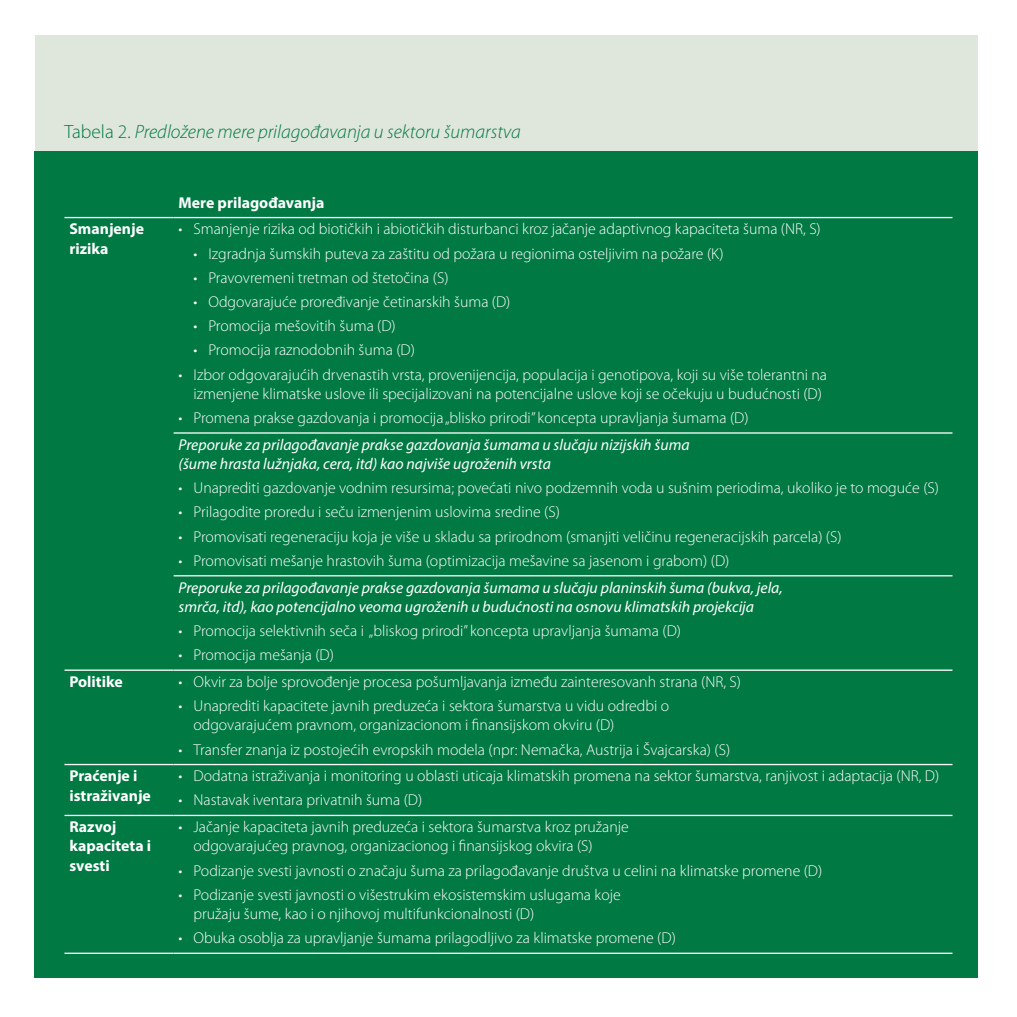
<style>
.page{position:relative;width:1017px;height:1017px;background:#fff}
.page>*{position:absolute;margin:0;border:0;box-sizing:border-box;transform-origin:0 0}
.t1{font:italic 300 19.25px "Myriad Pro";color:#007943}
.t2{font:300 15.75px/19.2px "Myriad Pro";color:#fff}
.t3{font:italic 15.75px/19.2px "Myriad Pro";color:#fff}
.t4{font:700 15.75px/19.2px "Myriad Pro";color:#fff}
.s1{font-style:normal}
</style>
<div class="page">
<div style="left:35px;top:35px;width:942px;height:942px;background:#dfe6db"></div>
<div style="left:35px;top:152px;width:943px;height:826px;background:#007943"></div>
<hr style="left:174px;top:432px;width:778px;height:2px;background:#fff">
<hr style="left:174px;top:575px;width:778px;height:1px;background:#fff">
<hr style="left:64px;top:669px;width:110px;height:2px;background:#fff">
<hr style="left:174px;top:669px;width:778px;height:2px;background:#fff">
<hr style="left:64px;top:764px;width:110px;height:1px;background:#fff">
<hr style="left:174px;top:764px;width:778px;height:1px;background:#fff">
<hr style="left:64px;top:815px;width:110px;height:1px;background:#fff">
<hr style="left:174px;top:815px;width:778px;height:1px;background:#fff">
<hr style="left:64px;top:217px;width:110px;height:1px;background:#fff">
<hr style="left:174px;top:217px;width:778px;height:1px;background:#fff">
<hr style="left:64px;top:953px;width:110px;height:1px;background:#fff">
<hr style="left:174px;top:953px;width:778px;height:1px;background:#fff">
<p class="t1" style="left:64px;top:121px;width:458px"><span class="s1">Tabela 2.</span> Predložene mere prilagođavanja u sektoru šumarstva</p>
<p class="t4" style="left:179px;top:192px;width:147px">Mere prilagođavanja</p>
<p class="t4" style="left:69px;top:219px;width:76px">Smanjenje rizika</p>
<p class="t2" style="left:179px;top:220px;width:644px">• Smanjenje rizika od biotičkih i abiotičkih disturbanci kroz jačanje adaptivnog kapaciteta šuma (NR, S)</p>
<p class="t2" style="left:193px;top:244px;width:532px">• Izgradnja šumskih puteva za zaštitu od požara u regionima osteljivim na požare (K)</p>
<p class="t2" style="left:193px;top:268px;width:257px">• Pravovremeni tretman od štetočina (S)</p>
<p class="t2" style="left:193px;top:292px;width:318px">• Odgovarajuće proređivanje četinarskih šuma (D)</p>
<p class="t2" style="left:193px;top:317px;width:204px">• Promocija mešovitih šuma (D)</p>
<p class="t2" style="left:193px;top:341px;width:223px">• Promocija raznodobnih šuma (D)</p>
<p class="t2" style="left:193px;top:365px;width:635px;text-indent:-15px">• Izbor odgovarajućih drvenastih vrsta, provenijencija, populacija i genotipova, koji su više tolerantni na izmenjene klimatske uslove ili specijalizovani na potencijalne uslove koji se očekuju u budućnosti (D)</p>
<p class="t2" style="left:179px;top:408px;width:571px">• Promena prakse gazdovanja i promocija „blisko prirodi” koncepta upravljanja šumama (D)</p>
<p class="t3" style="left:179px;top:435px;width:513px">Preporuke za prilagođavanje prakse gazdovanja šumama u slučaju nizijskih šuma (šume hrasta lužnjaka, cera, itd) kao najviše ugroženih vrsta</p>
<p class="t2" style="left:179px;top:479px;width:762px">• Unaprediti gazdovanje vodnim resursima; povećati nivo podzemnih voda u sušnim periodima, ukoliko je to moguće (S)</p>
<p class="t2" style="left:179px;top:503px;width:383px">• Prilagodite proredu i seču izmenjenim uslovima sredine (S)</p>
<p class="t2" style="left:179px;top:527px;width:664px">• Promovisati regeneraciju koja je više u skladu sa prirodnom (smanjiti veličinu regeneracijskih parcela) (S)</p>
<p class="t2" style="left:179px;top:551px;width:552px">• Promovisati mešanje hrastovih šuma (optimizacija mešavine sa jasenom i grabom) (D)</p>
<p class="t3" style="left:179px;top:577px;width:606px">Preporuke za prilagođavanje prakse gazdovanja šumama u slučaju planinskih šuma (bukva, jela, smrča, itd), kao potencijalno veoma ugroženih u budućnosti na osnovu klimatskih projekcija</p>
<p class="t2" style="left:179px;top:621px;width:504px">• Promocija selektivnih seča i „bliskog prirodi” koncepta upravljanja šumama (D)</p>
<p class="t2" style="left:179px;top:646px;width:157px">• Promocija mešanja (D)</p>
<p class="t4" style="left:69px;top:671px;width:55px">Politike</p>
<p class="t2" style="left:179px;top:672px;width:564px">• Okvir za bolje sprovođenje procesa pošumljavanja između zainteresovanh strana (NR, S)</p>
<p class="t2" style="left:193px;top:696px;width:477px;text-indent:-15px">• Unaprediti kapacitete javnih preduzeća i sektora šumarstva u vidu odredbi o odgovarajućem pravnom, organizacionom i finansijskom okviru (D)</p>
<p class="t2" style="left:179px;top:740px;width:553px">• Transfer znanja iz postojećih evropskih modela (npr: Nemačka, Austrija i Švajcarska) (S)</p>
<p class="t4" style="left:69px;top:766px;width:83px">Praćenje i istraživanje</p>
<p class="t2" style="left:179px;top:767px;width:762px">• Dodatna istraživanja i monitoring u oblasti uticaja klimatskih promena na sektor šumarstva, ranjivost i adaptacija (NR, D)</p>
<p class="t2" style="left:179px;top:791px;width:245px">• Nastavak iventara privatnih šuma (D)</p>
<p class="t4" style="left:69px;top:817px;width:83px">Razvoj kapaciteta i svesti</p>
<p class="t2" style="left:193px;top:818px;width:437px;text-indent:-15px">• Jačanje kapaciteta javnih preduzeća i sektora šumarstva kroz pružanje odgovarajućeg pravnog, organizacionog i finansijskog okvira (S)</p>
<p class="t2" style="left:179px;top:861px;width:645px">• Podizanje svesti javnosti o značaju šuma za prilagođavanje društva u celini na klimatske promene (D)</p>
<p class="t2" style="left:193px;top:885px;width:429px;text-indent:-15px">• Podizanje svesti javnosti o višestrukim ekosistemskim uslugama koje pružaju šume, kao i o njihovoj multifunkcionalnosti (D)</p>
<p class="t2" style="left:179px;top:929px;width:499px">• Obuka osoblja za upravljanje šumama prilagodljivo za klimatske promene (D)</p>
</div>
